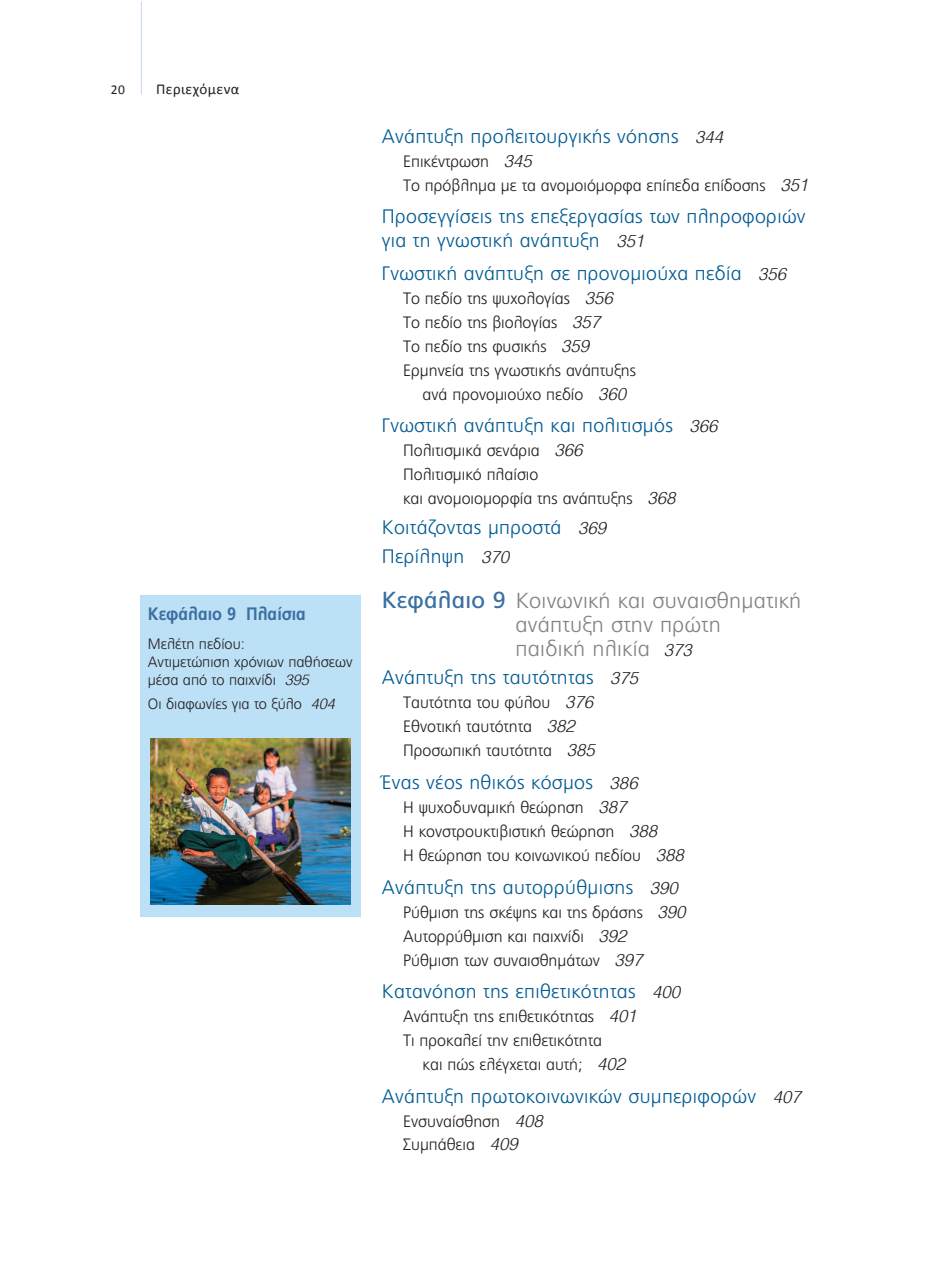
<style>
.page{position:relative;width:936px;height:1276px;background:#fff}
.page>*{position:absolute;margin:0;border:0;box-sizing:border-box;transform-origin:0 0}
.t1{font:300 21.75px/24px "PF Catalog";letter-spacing:.01em;color:#808285}
.t2{font:300 19.5px "PF Catalog";letter-spacing:.015em;color:#015a92}
.t3{font:700 18px "PF Catalog";color:#3b6fa2;scale:.9 1}
.t4{font:300 16.5px/24px "PF Catalog";color:#231f20}
.t5{font:300 15px/18px "PF Catalog";color:#231f20}
.t6{font:15px "Calibri";letter-spacing:.025em;color:#231f20}
.t7{font:13.5px "Calibri";color:#231f20}
.s1{font-family:"UB Helvetica Light Italic";font-weight:400}
.s2{font-family:"UB Helvetica Light Italic";font-weight:400;font-size:17.25px;color:#231f20}
.s3{font-family:"UB Helvetica Light Italic";font-weight:400;font-size:17.25px}
.s4{font-weight:400;font-size:23.25px;color:#3b6fa2}
</style>
<div class="page">
<hr style="left:141px;top:2px;width:1px;height:92px;background:#c6d5ed">
<div style="left:140px;top:595px;width:221px;height:321px;background:#bce0f5"></div>
<img style="left:150px;top:738px;width:200px;height:166px">
<p class="t7" style="left:111px;top:81px;width:16px">20</p>
<p class="t6" style="left:156px;top:79px;width:85px">Περιεχόμενα</p>
<p class="t3" style="left:148px;top:603px;width:177px">Κεφάλαιο 9 Πλαίσια</p>
<p class="t5" style="left:148px;top:635px;width:98px">Μελέτη πεδίου:</p>
<p class="t5" style="left:148px;top:653px;width:206px">Αντιμετώπιση χρόνιων παθήσεων μέσα από το παιχνίδι <span class="s1">395</span></p>
<p class="t5" style="left:148px;top:696px;width:188px">Οι διαφωνίες για το ξύλο <span class="s1">404</span></p>
<p class="t2" style="left:382px;top:128px;width:343px">Ανάπτυξη προλειτουργικής νόησης <span class="s2">344</span></p>
<p class="t4" style="left:403px;top:150px;width:130px">Επικέντρωση <span class="s3">345</span></p>
<p class="t4" style="left:403px;top:174px;width:407px">Το πρόβλημα με τα ανομοιόμορφα επίπεδα επίδοσης <span class="s3">351</span></p>
<p class="t2" style="left:382px;top:208px;width:425px">Προσεγγίσεις της επεξεργασίας των πληροφοριών</p>
<p class="t2" style="left:382px;top:232px;width:264px">για τη γνωστική ανάπτυξη <span class="s2">351</span></p>
<p class="t2" style="left:382px;top:265px;width:406px">Γνωστική ανάπτυξη σε προνομιούχα πεδία <span class="s2">356</span></p>
<p class="t4" style="left:403px;top:287px;width:211px">Το πεδίο της ψυχολογίας <span class="s3">356</span></p>
<p class="t4" style="left:403px;top:311px;width:198px">Το πεδίο της βιολογίας <span class="s3">357</span></p>
<p class="t4" style="left:403px;top:335px;width:188px">Το πεδίο της φυσικής <span class="s3">359</span></p>
<p class="t4" style="left:403px;top:359px;width:234px;text-align:center">Ερμηνεία της γνωστικής ανάπτυξης ανά προνομιούχο πεδίο <span class="s3">360</span></p>
<p class="t2" style="left:382px;top:417px;width:337px">Γνωστική ανάπτυξη και πολιτισμός <span class="s2">366</span></p>
<p class="t4" style="left:403px;top:440px;width:181px">Πολιτισμικά σενάρια <span class="s3">366</span></p>
<p class="t4" style="left:403px;top:464px;width:274px">Πολιτισμικό πλαίσιο<br>και ανομοιομορφία της ανάπτυξης <span class="s3">368</span></p>
<p class="t2" style="left:382px;top:519px;width:226px">Κοιτάζοντας μπροστά <span class="s2">369</span></p>
<p class="t2" style="left:382px;top:548px;width:129px">Περίληψη <span class="s2">370</span></p>
<p class="t1" style="left:515px;top:590px;width:287px;text-indent:-134px"><span class="s4">Κεφάλαιο 9</span> Κοινωνική και συναισθηματική ανάπτυξη στην πρώτη<br>παιδική ηλικία <span class="s2">373</span></p>
<p class="t2" style="left:382px;top:670px;width:258px">Ανάπτυξη της ταυτότητας <span class="s2">375</span></p>
<p class="t4" style="left:403px;top:692px;width:191px">Ταυτότητα του φύλου <span class="s3">376</span></p>
<p class="t4" style="left:403px;top:716px;width:173px">Εθνοτική ταυτότητα <span class="s3">382</span></p>
<p class="t4" style="left:403px;top:740px;width:193px">Προσωπική ταυτότητα <span class="s3">385</span></p>
<p class="t2" style="left:382px;top:774px;width:257px">Ένας νέος ηθικός κόσμος <span class="s2">386</span></p>
<p class="t4" style="left:403px;top:796px;width:225px">Η ψυχοδυναμική θεώρηση <span class="s3">387</span></p>
<p class="t4" style="left:403px;top:820px;width:255px">Η κονστρουκτιβιστική θεώρηση <span class="s3">388</span></p>
<p class="t4" style="left:403px;top:844px;width:282px">Η θεώρηση του κοινωνικού πεδίου <span class="s3">388</span></p>
<p class="t2" style="left:382px;top:879px;width:297px">Ανάπτυξη της αυτορρύθμισης <span class="s2">390</span></p>
<p class="t4" style="left:403px;top:901px;width:284px">Ρύθμιση της σκέψης και της δράσης <span class="s3">390</span></p>
<p class="t4" style="left:403px;top:925px;width:225px">Αυτορρύθμιση και παιχνίδι <span class="s3">392</span></p>
<p class="t4" style="left:403px;top:949px;width:241px">Ρύθμιση των συναισθημάτων <span class="s3">397</span></p>
<p class="t2" style="left:382px;top:983px;width:300px">Κατανόηση της επιθετικότητας <span class="s2">400</span></p>
<p class="t4" style="left:403px;top:1005px;width:235px">Ανάπτυξη της επιθετικότητας <span class="s3">401</span></p>
<p class="t4" style="left:422px;top:1029px;width:204px;text-indent:-20px">Τι προκαλεί την επιθετικότητα και πώς ελέγχεται αυτή; <span class="s3">402</span></p>
<p class="t2" style="left:382px;top:1088px;width:420px">Ανάπτυξη πρωτοκοινωνικών συμπεριφορών <span class="s2">407</span></p>
<p class="t4" style="left:403px;top:1110px;width:141px">Ενσυναίσθηση <span class="s3">408</span></p>
<p class="t4" style="left:403px;top:1133px;width:116px">Συμπάθεια <span class="s3">409</span></p>
</div>
